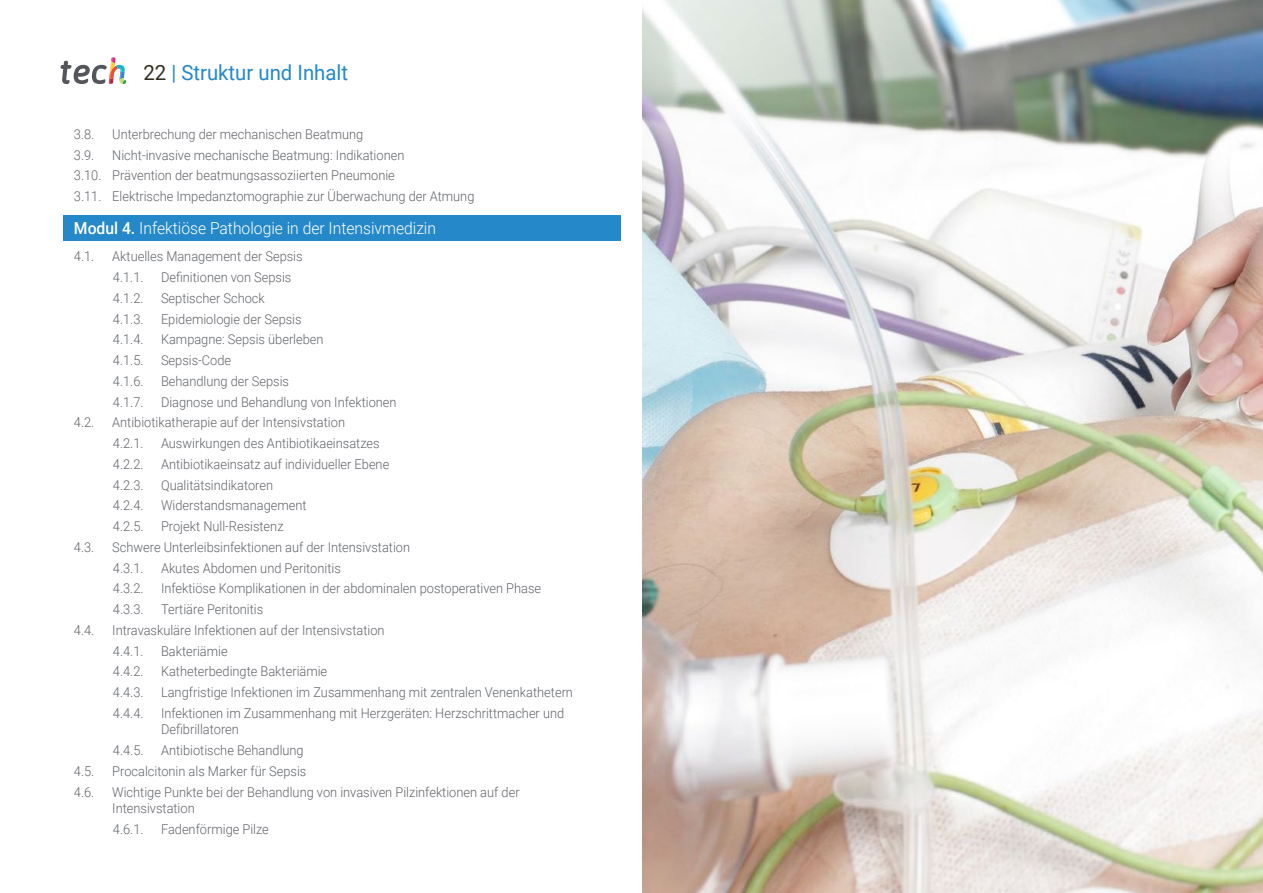
<style>
.page{position:relative;width:1263px;height:893px;background:#fff}
.page>*{position:absolute;margin:0;border:0;box-sizing:border-box;transform-origin:0 0}
.t1{font:21px "Roboto";color:#2488c9}
.t2{font:300 16.5px "Roboto";color:#fff;scale:.95 1}
.t3{font:300 13.5px/20.7px "Roboto";color:#61646a;scale:.95 1}
.s1{color:#312e20}
.s2{font-weight:500}
</style>
<div class="page">
<svg style="left:61px;top:57px;width:65px;height:27px"></svg>
<div style="left:63px;top:215px;width:558px;height:25px;background:#2488c9"></div>
<img style="left:642px;top:0;width:621px;height:893px">
<h1 class="t1" style="left:144px;top:57px;width:206px"><span class="s1">22</span> | Struktur und Inhalt</h1>
<p class="t3" style="left:74px;top:123px;width:23px">3.8.</p>
<p class="t3" style="left:112px;top:123px;width:266px">Unterbrechung der mechanischen Beatmung</p>
<p class="t3" style="left:74px;top:144px;width:23px">3.9.</p>
<p class="t3" style="left:74px;top:144px;width:423px;text-indent:38px">Nicht-invasive mechanische Beatmung: Indikationen<br>3.10. Prävention der beatmungsassoziierten Pneumonie<br>3.11. Elektrische Impedanztomographie zur Überwachung der Atmung</p>
<p class="t2" style="left:74px;top:217px;width:383px"><span class="s2">Modul 4.</span> Infektiöse Pathologie in der Intensivmedizin</p>
<p class="t3" style="left:74px;top:246px;width:23px">4.1.</p>
<p class="t3" style="left:112px;top:246px;width:202px">Aktuelles Management der Sepsis<br>4.1.1.</p>
<p class="t3" style="left:161px;top:266px;width:139px">Definitionen von Sepsis</p>
<p class="t3" style="left:113px;top:287px;width:34px">4.1.2.</p>
<p class="t3" style="left:161px;top:287px;width:111px">Septischer Schock</p>
<p class="t3" style="left:113px;top:308px;width:34px">4.1.3.</p>
<p class="t3" style="left:161px;top:308px;width:150px">Epidemiologie der Sepsis</p>
<p class="t3" style="left:113px;top:329px;width:34px">4.1.4.</p>
<p class="t3" style="left:161px;top:329px;width:173px">Kampagne: Sepsis überleben</p>
<p class="t3" style="left:113px;top:349px;width:34px">4.1.5.</p>
<p class="t3" style="left:161px;top:349px;width:75px">Sepsis-Code</p>
<p class="t3" style="left:113px;top:370px;width:34px">4.1.6.</p>
<p class="t3" style="left:161px;top:370px;width:136px">Behandlung der Sepsis</p>
<p class="t3" style="left:113px;top:391px;width:34px">4.1.7.</p>
<p class="t3" style="left:161px;top:391px;width:249px">Diagnose und Behandlung von Infektionen</p>
<p class="t3" style="left:74px;top:412px;width:23px">4.2.</p>
<p class="t3" style="left:112px;top:412px;width:247px">Antibiotikatherapie auf der Intensivstation<br>4.2.1.</p>
<p class="t3" style="left:161px;top:432px;width:232px">Auswirkungen des Antibiotikaeinsatzes</p>
<p class="t3" style="left:113px;top:453px;width:34px">4.2.2.</p>
<p class="t3" style="left:161px;top:453px;width:242px">Antibiotikaeinsatz auf individueller Ebene</p>
<p class="t3" style="left:113px;top:474px;width:34px">4.2.3.</p>
<p class="t3" style="left:161px;top:474px;width:119px">Qualitätsindikatoren</p>
<p class="t3" style="left:113px;top:495px;width:34px">4.2.4.</p>
<p class="t3" style="left:161px;top:495px;width:155px">Widerstandsmanagement</p>
<p class="t3" style="left:113px;top:515px;width:34px">4.2.5.</p>
<p class="t3" style="left:161px;top:515px;width:130px">Projekt Null-Resistenz</p>
<p class="t3" style="left:74px;top:536px;width:23px">4.3.</p>
<p class="t3" style="left:112px;top:536px;width:315px">Schwere Unterleibsinfektionen auf der Intensivstation<br>4.3.1.</p>
<p class="t3" style="left:161px;top:557px;width:191px">Akutes Abdomen und Peritonitis</p>
<p class="t3" style="left:113px;top:578px;width:34px">4.3.2.</p>
<p class="t3" style="left:161px;top:578px;width:402px">Infektiöse Komplikationen in der abdominalen postoperativen Phase</p>
<p class="t3" style="left:113px;top:598px;width:34px">4.3.3.</p>
<p class="t3" style="left:161px;top:598px;width:109px">Tertiäre Peritonitis</p>
<p class="t3" style="left:74px;top:619px;width:23px">4.4.</p>
<p class="t3" style="left:112px;top:619px;width:288px">Intravaskuläre Infektionen auf der Intensivstation<br>4.4.1.</p>
<p class="t3" style="left:161px;top:640px;width:72px">Bakteriämie</p>
<p class="t3" style="left:113px;top:661px;width:34px">4.4.2.</p>
<p class="t3" style="left:161px;top:661px;width:177px">Katheterbedingte Bakteriämie</p>
<p class="t3" style="left:113px;top:681px;width:34px">4.4.3.</p>
<p class="t3" style="left:161px;top:681px;width:435px">Langfristige Infektionen im Zusammenhang mit zentralen Venenkathetern</p>
<p class="t3" style="left:113px;top:702px;width:34px">4.4.4.</p>
<p class="t3" style="left:161px;top:704px;width:426px;line-height:16.5px">Infektionen im Zusammenhang mit Herzgeräten: Herzschrittmacher und<br>Defibrillatoren</p>
<p class="t3" style="left:113px;top:739px;width:34px">4.4.5.</p>
<p class="t3" style="left:161px;top:739px;width:152px">Antibiotische Behandlung</p>
<p class="t3" style="left:74px;top:760px;width:23px">4.5.</p>
<p class="t3" style="left:112px;top:760px;width:206px">Procalcitonin als Marker für Sepsis</p>
<p class="t3" style="left:74px;top:781px;width:23px">4.6.</p>
<p class="t3" style="left:112px;top:783px;width:430px;line-height:16.5px">Wichtige Punkte bei der Behandlung von invasiven Pilzinfektionen auf der<br>Intensivstation</p>
<p class="t3" style="left:113px;top:818px;width:34px">4.6.1.</p>
<p class="t3" style="left:161px;top:818px;width:115px">Fadenförmige Pilze</p>
</div>
